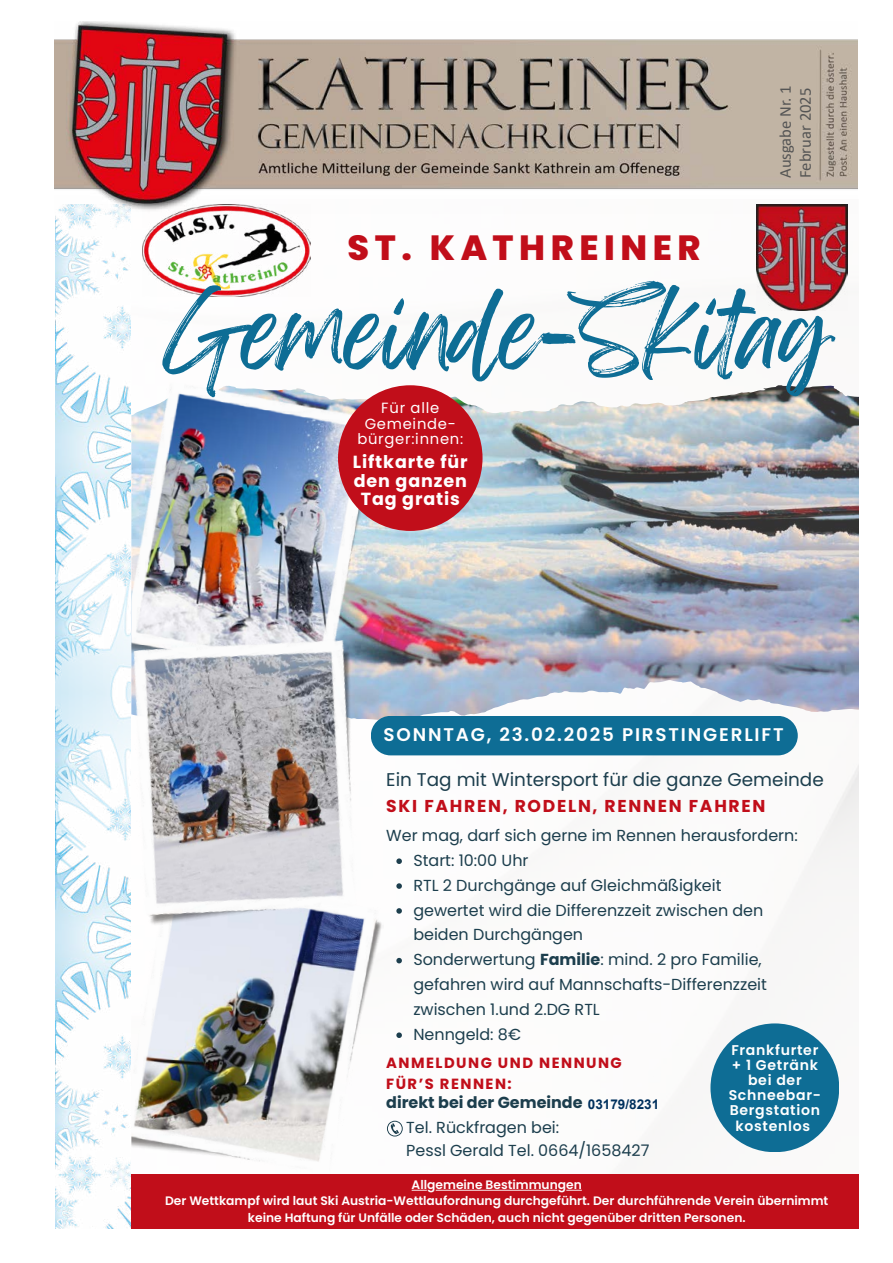
<style>
.page{position:relative;width:893px;height:1263px;background:#fff}
.page>*{position:absolute;margin:0;border:0;box-sizing:border-box;transform-origin:0 0}
.t1{font:88.05px "Feeling Passionate";color:#0e6d95}
.t2{font:800 34.95px "Poppins";letter-spacing:.16em;color:#c10e1a}
.t3{font:18.45px "Poppins";color:#1c3e4d}
.t4{font:600 18.3px "Poppins";letter-spacing:.1em;color:#fff}
.t5{font:700 17.55px/18.6px "Poppins";letter-spacing:.05em;color:#fff;text-align:center}
.t6{font:700 17.25px "Poppins";letter-spacing:.1em;color:#c10e1a}
.t7{font:16.65px/20px "Calibri";color:#555}
.t8{font:15.9px/24.9px "Poppins";color:#1c3e4d}
.t9{font:700 15.9px "Poppins";color:#1c3e4d}
.t10{font:700 14.7px/20.2px "Poppins";letter-spacing:.1em;color:#c10e1a}
.t11{font:14.7px/15.5px "Poppins";letter-spacing:.05em;color:#fff;text-align:center}
.t12{font:600 14.1px/15.1px "Poppins";letter-spacing:.05em;color:#fff;text-align:center}
.t13{font:700 13.5px "Arial";color:#00305d}
.t14{font:600 12.3px/16.5px "Poppins";color:#fff;text-align:center}
.s1{font-weight:700}
</style>
<div class="page">
<img style="left:56px;top:213px;width:75px;height:1016px">
<img style="left:131px;top:213px;width:728px;height:1016px">
<div style="left:131px;top:1174px;width:728px;height:54px;background:#c10e1a"></div>
<img style="left:483px;top:385px;width:295px;height:29px">
<img style="left:131px;top:941px;width:255px;height:233px">
<img style="left:131px;top:381px;width:253px;height:233px">
<img style="left:131px;top:614px;width:265px;height:327px">
<div style="left:371px;top:716px;width:427px;height:39px;background:#0e6d95;border-radius:20px"></div>
<svg style="left:387px;top:1121px;width:16px;height:15px"></svg>
<img style="left:142px;top:213px;width:169px;height:83px">
<div style="left:710px;top:1023px;width:129px;height:129px;background:#0e6d95;border-radius:64px"></div>
<img style="left:757px;top:213px;width:91px;height:97px">
<svg style="left:566px;top:1190px;width:16px;height:1px"></svg>
<hr style="left:436px;top:1190px;width:121px;height:1px;background:#fff">
<svg style="left:412px;top:1190px;width:15px;height:1px"></svg>
<svg style="left:396px;top:858px;width:6px;height:6px"></svg>
<svg style="left:396px;top:883px;width:6px;height:6px"></svg>
<svg style="left:396px;top:908px;width:6px;height:6px"></svg>
<svg style="left:396px;top:958px;width:6px;height:5px"></svg>
<svg style="left:396px;top:1032px;width:6px;height:6px"></svg>
<svg style="left:338px;top:385px;width:145px;height:146px;background:#c63d47"></svg>
<img style="left:54px;top:22px;width:803px;height:191px">
<h2 class="t2" style="left:347px;top:227px;width:355px">ST. KATHREINER</h2>
<p class="t7" style="left:775px;top:178px;width:94px;rotate:-90deg">Ausgabe Nr. 1<br>Februar 2025</p>
<h1 class="t1" style="left:163px;top:261px;width:669px">Gemeinde-Skitag</h1>
<p class="t11" style="left:357px;top:400px;width:107px">Für alle<br>Gemeinde&shy;bürger:innen:</p>
<p class="t5" style="left:353px;top:453px;width:116px">Liftkarte für den ganzen<br>Tag gratis</p>
<p class="t4" style="left:384px;top:724px;width:402px">SONNTAG, 23.02.2025 PIRSTINGERLIFT</p>
<p class="t3" style="left:386px;top:768px;width:439px">Ein Tag mit Wintersport für die ganze Gemeinde</p>
<p class="t6" style="left:386px;top:796px;width:381px">SKI FAHREN, RODELN, RENNEN FAHREN</p>
<p class="t8" style="left:413px;top:823px;width:386px;text-indent:-27px">Wer mag, darf sich gerne im Rennen herausfordern:<br>Start: 10:00 Uhr<br>RTL 2 Durchgänge auf Gleichmäßigkeit<br>gewertet wird die Differenzzeit zwischen den beiden Durchgängen<br>Sonderwertung <span class="s1">Familie</span>: mind. 2 pro Familie, gefahren wird auf Mannschafts-Differenzzeit zwischen 1.und 2.DG RTL<br>Nenngeld: 8€</p>
<p class="t10" style="left:386px;top:1053px;width:237px">ANMELDUNG UND NENNUNG<br>FÜR’S RENNEN:</p>
<p class="t9" style="left:386px;top:1093px;width:198px">direkt bei der Gemeinde</p>
<p class="t8" style="left:406px;top:1117px;width:245px;line-height:22px">Tel. Rückfragen bei:<br>Pessl Gerald Tel. 0664/1658427</p>
<p class="t12" style="left:729px;top:1043px;width:94px">Frankfurter + 1 Getränk bei der<br>Schneebar-<br>Bergstation kostenlos</p>
<p class="t13" style="left:588px;top:1094px;width:73px">03179/8231</p>
<p class="t14" style="left:165px;top:1176px;width:665px">Allgemeine Bestimmungen<br>Der Wettkampf wird laut Ski Austria-Wettlaufordnung durchgeführt. Der durchführende Verein übernimmt keine Haftung für Unfälle oder Schäden, auch nicht gegenüber dritten Personen.</p>
</div>
